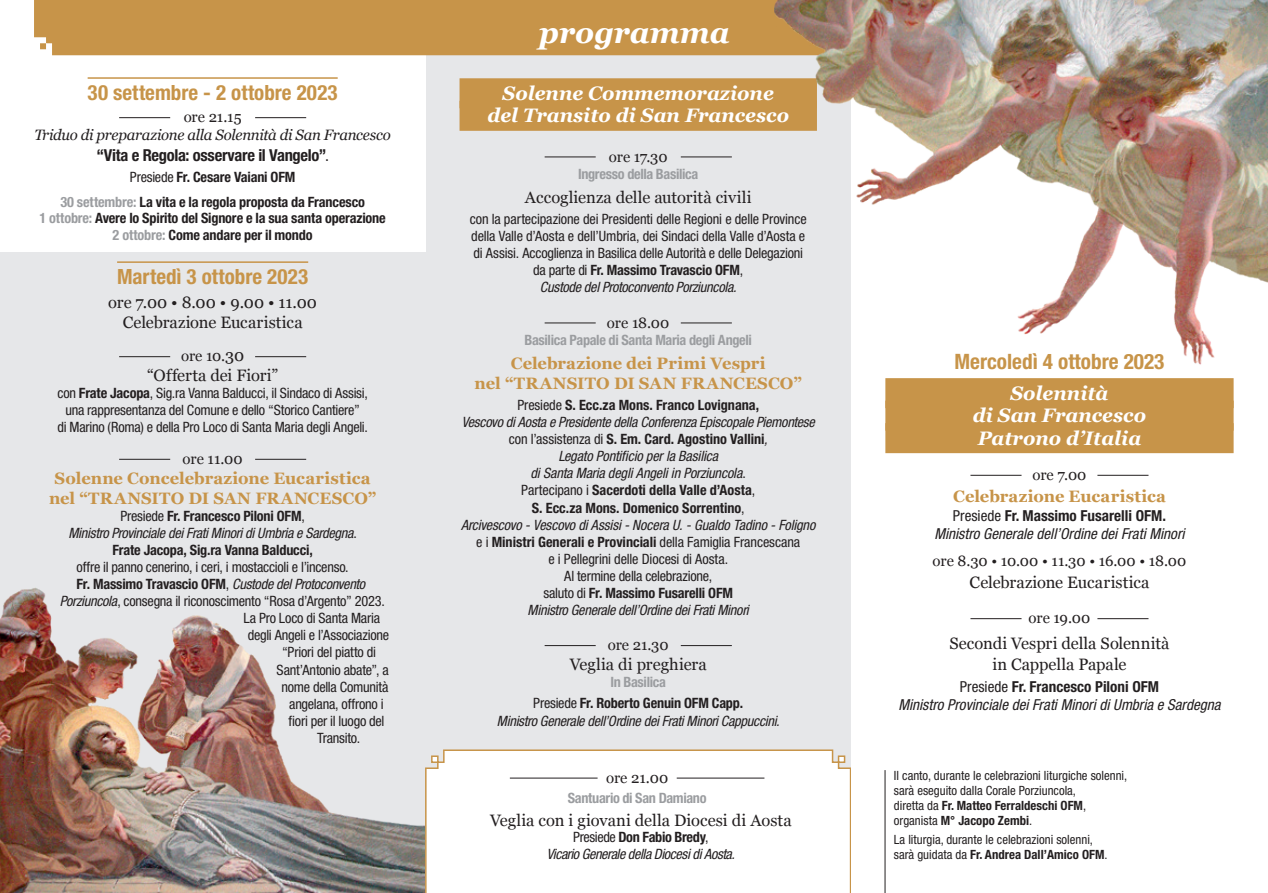
<style>
.page{position:relative;width:1268px;height:893px;background:#fff}
.page>*{position:absolute;margin:0;border:0;box-sizing:border-box;transform-origin:0 0}
.t1{font:italic 700 30px "Georgia";color:#fff}
.t2{font:700 condensed 21.15px "Helvetica Neue LT Std";color:#c79449}
.t3{font:700 condensed 21px "Helvetica Neue LT Std";letter-spacing:.005em;color:#c79449}
.t4{font:italic 700 19.5px/22.5px "Georgia";color:#fff;text-align:center}
.t5{font:16.5px/21px "Georgia";color:#231f20;text-align:center}
.t6{font:700 16.5px/19.8px "Georgia";letter-spacing:.005em;color:#c79449;text-align:center}
.t7{font:700 condensed 16.5px "Helvetica Neue LT Std";letter-spacing:-.02em;color:#231f20}
.t8{font:italic condensed 15.15px/18.1px "Helvetica Neue LT Std";color:#231f20;text-align:center}
.t9{font:15px "Georgia";letter-spacing:-.005em;color:#231f20}
.t10{font:italic 15px "Georgia";letter-spacing:-.02em;color:#231f20}
.t11{font:italic condensed 14.25px/17.1px "Helvetica Neue LT Std";letter-spacing:-.02em;color:#231f20;text-align:center}
.t12{font:condensed 14.25px/17.1px "Helvetica Neue LT Std";letter-spacing:-.015em;color:#231f20;text-align:center}
.t13{font:700 condensed 14.25px/17.1px "Helvetica Neue LT Std";letter-spacing:-.01em;color:#231f20;text-align:center}
.t14{font:700 condensed 14.25px "Helvetica Neue LT Std";letter-spacing:-.025em;color:#9b9da0}
.t15{font:condensed 12.75px/15px "Helvetica Neue LT Std";color:#231f20}
.s1{font-weight:400}
.s2{color:#9b9da0}
.s3{font-size:16.5px}
.s4{font-weight:700}
.s5{font-weight:400;font-style:italic}
.s6{font-weight:700;font-style:normal}
.s7{font-style:normal}
.s8{font-style:italic}
</style>
<div class="page">
<div style="left:0;top:0;width:1267px;height:893px;background:#e6e7e9"></div>
<div style="left:424px;top:749px;width:426px;height:144px;background:#fff"></div>
<div style="left:850px;top:0;width:417px;height:893px;background:#fff"></div>
<div style="left:0;top:0;width:425px;height:251px;background:#fff"></div>
<div style="left:34px;top:0;width:740px;height:55px;background:#c79449"></div>
<img style="left:0;top:458px;width:424px;height:435px">
<div style="left:459px;top:78px;width:357px;height:30px;background:#c79449"></div>
<div style="left:459px;top:101px;width:357px;height:30px;background:#c79449"></div>
<hr style="left:544px;top:157px;width:187px;height:1px;background:#231f20">
<div style="left:595px;top:149px;width:85px;height:22px;background:#e6e7e9"></div>
<hr style="left:544px;top:323px;width:187px;height:1px;background:#231f20">
<div style="left:595px;top:319px;width:85px;height:23px;background:#e6e7e9"></div>
<hr style="left:544px;top:645px;width:187px;height:1px;background:#231f20">
<div style="left:595px;top:629px;width:85px;height:22px;background:#e6e7e9"></div>
<div style="left:885px;top:378px;width:348px;height:30px;background:#c79449"></div>
<div style="left:885px;top:401px;width:348px;height:30px;background:#c79449"></div>
<div style="left:885px;top:423px;width:348px;height:30px;background:#c79449"></div>
<hr style="left:970px;top:475px;width:178px;height:1px;background:#231f20">
<div style="left:1021px;top:473px;width:76px;height:22px;background:#fff"></div>
<hr style="left:970px;top:618px;width:178px;height:1px;background:#231f20">
<div style="left:1021px;top:602px;width:76px;height:22px;background:#fff"></div>
<hr style="left:884px;top:770px;width:1px;height:123px;background:#231f20">
<hr style="left:88px;top:77px;width:249px;height:2px;background:#c79449">
<hr style="left:119px;top:117px;width:187px;height:1px;background:#231f20">
<div style="left:170px;top:101px;width:85px;height:23px;background:#fff"></div>
<hr style="left:117px;top:261px;width:191px;height:2px;background:#c79449">
<hr style="left:119px;top:356px;width:187px;height:1px;background:#231f20">
<div style="left:170px;top:340px;width:85px;height:23px;background:#e6e7e9"></div>
<hr style="left:119px;top:459px;width:187px;height:1px;background:#231f20">
<div style="left:170px;top:443px;width:85px;height:22px;background:#e6e7e9"></div>
<img style="left:774px;top:0;width:493px;height:374px">
<hr style="left:509px;top:778px;width:255px;height:1px;background:#231f20">
<div style="left:597px;top:770px;width:79px;height:22px;background:#fff"></div>
<h3 class="t3" style="left:88px;top:80px;width:251px">30 settembre - 2 ottobre 2023</h3>
<p class="t9" style="left:184px;top:108px;width:59px">ore 21.15</p>
<p class="t10" style="left:34px;top:126px;width:358px">Triduo di preparazione alla Solennità di San Francesco</p>
<p class="t7" style="left:96px;top:145px;width:234px">“Vita e Regola: osservare il Vangelo”<span class="s1">.</span></p>
<p class="t13" style="left:60px;top:164px;width:306px;line-height:25px"><span class="s1">Presiede</span> Fr. Cesare Vaiani OFM<br><span class="s2">30 settembre:</span> La vita e la regola proposta da Francesco</p>
<p class="t13" style="left:39px;top:210px;width:348px;line-height:16.5px"><span class="s2">1 ottobre:</span> Avere lo Spirito del Signore e la sua santa operazione<br><span class="s2">2 ottobre:</span> Come andare per il mondo</p>
<h3 class="t3" style="left:117px;top:264px;width:192px">Martedì 3 ottobre 2023</h3>
<p class="t5" style="left:108px;top:293px;width:210px;line-height:19.8px">ore 7.00 • 8.00 • 9.00 • 11.00<br>Celebrazione Eucaristica</p>
<p class="t9" style="left:181px;top:347px;width:65px">ore 10.<span class="s3">30</span></p>
<p class="t5" style="left:147px;top:365px;width:132px">“Offerta dei Fiori”</p>
<p class="t12" style="left:57px;top:384px;width:312px">con <span class="s4">Frate Jacopa</span>, Sig.ra Vanna Balducci, il Sindaco di Assisi, una rappresentanza del Comune e dello “Storico Cantiere”<br>di Marino (Roma) e della Pro Loco di Santa Maria degli Angeli.</p>
<p class="t9" style="left:182px;top:450px;width:62px">ore 11.00</p>
<p class="t6" style="left:49px;top:467px;width:329px">Solenne Concelebrazione Eucaristica nel “TRANSITO DI SAN FRANCESCO”</p>
<p class="t13" style="left:68px;top:507px;width:290px"><span class="s1">Presiede</span> Fr. Francesco Piloni OFM<span class="s1">,<br></span><span class="s5">Ministro Provinciale dei Frati Minori di Umbria e Sardegna</span><span class="s1">.<br></span>Frate Jacopa, Sig.ra Vanna Balducci,</p>
<p class="t12" style="left:77px;top:558px;width:273px">offre il panno cenerino, i ceri, i mostaccioli e l’incenso.</p>
<p class="t11" style="left:76px;top:576px;width:290px"><span class="s6">Fr. Massimo Travascio OFM</span><span class="s7">,</span> Custode del Protoconvento</p>
<p class="t12" style="left:60px;top:592px;width:326px"><span class="s8">Porziuncola</span>, consegna il riconoscimento “Rosa d’Argento” 2023.</p>
<p class="t12" style="left:243px;top:609px;width:138px">La Pro Loco di Santa Maria</p>
<p class="t12" style="left:248px;top:627px;width:143px">degli Angeli e l’Associazione</p>
<p class="t12" style="left:282px;top:644px;width:95px">“Priori del piatto di</p>
<p class="t12" style="left:276px;top:661px;width:114px">Sant’Antonio abate”, a</p>
<p class="t12" style="left:281px;top:678px;width:108px">nome della Comunità</p>
<p class="t12" style="left:289px;top:695px;width:96px">angelana, offrono i</p>
<p class="t12" style="left:288px;top:712px;width:97px">fiori per il luogo del</p>
<p class="t12" style="left:317px;top:729px;width:45px">Transito.</p>
<h1 class="t1" style="left:539px;top:13px;width:192px">programma</h1>
<h3 class="t4" style="left:487px;top:82px;width:303px">Solenne Commemorazione del Transito di San Francesco</h3>
<p class="t9" style="left:608px;top:147px;width:60px">ore 17.30</p>
<p class="t14" style="left:578px;top:165px;width:122px">Ingresso della Basilica</p>
<p class="t5" style="left:525px;top:187px;width:228px">Accoglienza delle autorità civili</p>
<p class="t12" style="left:469px;top:210px;width:338px">con la partecipazione dei Presidenti delle Regioni e delle Province della Valle d’Aosta e dell’Umbria, dei Sindaci della Valle d’Aosta e di Assisi. Accoglienza in Basilica delle Autorità e delle Delegazioni da parte di <span class="s4">Fr. Massimo Travascio OFM</span>,<br><span class="s8">Custode del Protoconvento Porziuncola.</span></p>
<p class="t9" style="left:607px;top:313px;width:64px">ore 18.00</p>
<p class="t14" style="left:524px;top:331px;width:229px">Basilica Papale di Santa Maria degli Angeli</p>
<p class="t6" style="left:474px;top:352px;width:329px">Celebrazione dei Primi Vespri<br>nel “TRANSITO DI SAN FRANCESCO”</p>
<p class="t11" style="left:461px;top:397px;width:356px"><span class="s7">Presiede</span> <span class="s6">S. Ecc.za Mons. Franco Lovignana,<br></span>Vescovo di Aosta e Presidente della Conferenza Episcopale Piemontese <span class="s7">con l’assistenza di</span> <span class="s6">S. Em. Card. Agostino Vallini</span>,<br>Legato Pontificio per la Basilica<br>di Santa Maria degli Angeli in Porziuncola<span class="s7">.<br>Partecipano i</span> <span class="s6">Sacerdoti della Valle d’Aosta</span><span class="s7">,<br></span><span class="s6">S. Ecc.za Mons. Domenico Sorrentino</span><span class="s7">,<br></span>Arcivescovo - Vescovo di Assisi - Nocera U. - Gualdo Tadino - Foligno <span class="s7">e i</span> <span class="s6">Ministri Generali e Provinciali</span> <span class="s7">della Famiglia Francescana<br>e i Pellegrini delle Diocesi di Aosta.<br>Al termine della celebrazione,<br>saluto di</span> <span class="s6">Fr. Massimo Fusarelli OFM<br></span>Ministro Generale dell’Ordine dei Frati Minori</p>
<p class="t9" style="left:607px;top:636px;width:62px">ore 21.30</p>
<p class="t5" style="left:569px;top:654px;width:138px">Veglia di preghiera</p>
<p class="t13" style="left:533px;top:671px;width:211px;line-height:21.3px"><span class="s2">In Basilica<br></span><span class="s1">Presiede</span> Fr. Roberto Genuin OFM Capp.</p>
<p class="t11" style="left:496px;top:712px;width:284px">Ministro Generale dell’Ordine dei Frati Minori Cappuccini.</p>
<p class="t9" style="left:606px;top:768px;width:64px">ore 21.00</p>
<p class="t14" style="left:567px;top:790px;width:140px">Santuario di San Damiano</p>
<p class="t5" style="left:490px;top:810px;width:303px">Veglia con i giovani della Diocesi di Aosta</p>
<p class="t11" style="left:547px;top:829px;width:189px;line-height:16.5px"><span class="s7">Presiede</span> <span class="s6">Don Fabio Bredy</span><span class="s7">,<br></span>Vicario Generale della Diocesi di Aosta.</p>
<h2 class="t2" style="left:954px;top:348px;width:211px">Mercoledì 4 ottobre 2023</h2>
<h3 class="t4" style="left:972px;top:382px;width:175px">Solennità<br>di San Francesco<br>Patrono d’Italia</h3>
<p class="t9" style="left:1032px;top:466px;width:56px">ore 7.00</p>
<p class="t6" style="left:952px;top:486px;width:214px">Celebrazione Eucaristica</p>
<p class="t8" style="left:934px;top:506px;width:251px"><span class="s7">Presiede</span> <span class="s6">Fr. Massimo Fusarelli OFM.<br></span>Ministro Generale dell’Ordine dei Frati Minori</p>
<p class="t9" style="left:932px;top:551px;width:255px">ore 8.30 • 10.00 • 11.30 • 16.00 • 18.00</p>
<p class="t5" style="left:969px;top:572px;width:181px">Celebrazione Eucaristica</p>
<p class="t9" style="left:1028px;top:609px;width:63px">ore 19.00</p>
<p class="t5" style="left:949px;top:633px;width:221px">Secondi Vespri della Solennità in Cappella Papale</p>
<p class="t8" style="left:898px;top:678px;width:324px"><span class="s7">Presiede</span> <span class="s6">Fr. Francesco Piloni OFM<br></span>Ministro Provinciale dei Frati Minori di Umbria e Sardegna</p>
<p class="t15" style="left:893px;top:768px;width:235px">Il canto, durante le celebrazioni liturgiche solenni, sarà eseguito dalla Corale Porziuncola,<br>diretta da <span class="s4">Fr. Matteo Ferraldeschi OFM</span>, organista <span class="s4">M° Jacopo Zembi</span>.</p>
<p class="t15" style="left:893px;top:832px;width:215px">La liturgia, durante le celebrazioni solenni, sarà guidata da <span class="s4">Fr. Andrea Dall’Amico OFM</span>.</p>
</div>
